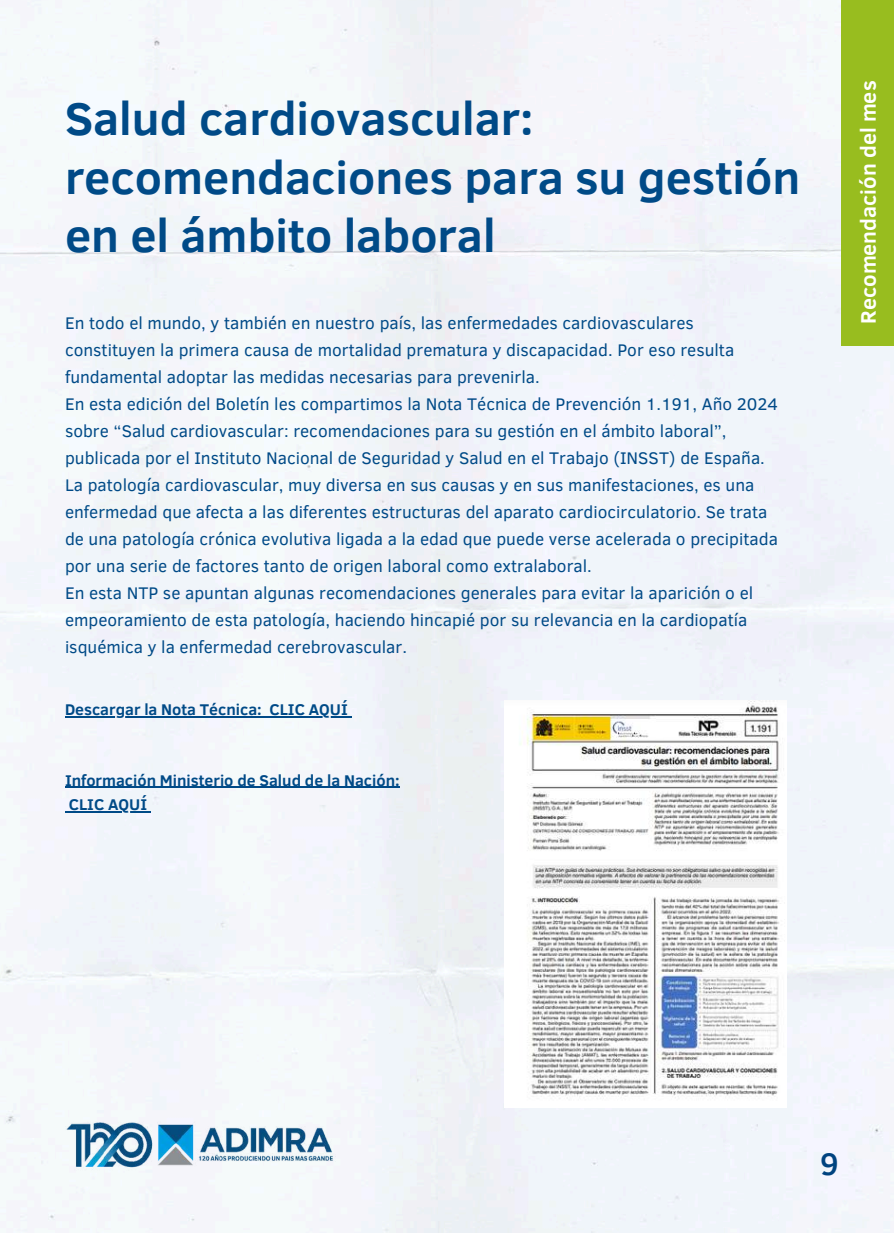
<style>
.page{position:relative;width:894px;height:1233px;background:#fff}
.page>*{position:absolute;margin:0;border:0;box-sizing:border-box;transform-origin:0 0}
.t1{font:700 46.95px/58.5px "Clear Sans";color:#004a87}
.t2{font:500 31.95px "Clear Sans";color:#004380}
.t3{font:700 21.6px "Clear Sans";color:#fff}
.t4{font:17.25px/27px "Clear Sans";color:#004a87}
.t5{font:700 15.9px/24.8px "Clear Sans";color:#004a87}
</style>
<div class="page">
<div style="left:0;top:0;width:893px;height:1233px;background:#f0f5fa"></div>
<div style="left:841px;top:0;width:52px;height:346px;background:#98bd1f"></div>
<img style="left:65px;top:1117px;width:270px;height:54px">
<img style="left:504px;top:701px;width:281px;height:407px">
<svg style="left:65px;top:716px;width:10px;height:2px"></svg>
<hr style="left:75px;top:716px;width:187px;height:2px;background:#004a87">
<svg style="left:262px;top:716px;width:7px;height:2px"></svg>
<hr style="left:269px;top:716px;width:79px;height:2px;background:#004a87">
<hr style="left:65px;top:787px;width:334px;height:1px;background:#004a87">
<hr style="left:69px;top:811px;width:78px;height:2px;background:#004a87">
<h1 class="t1" style="left:65px;top:87px;width:736px">Salud cardiovascular: recomendaciones para su gestión en el ámbito laboral</h1>
<p class="t4" style="left:65px;top:309px;width:714px">En todo el mundo, y también en nuestro país, las enfermedades cardiovasculares constituyen la primera causa de mortalidad prematura y discapacidad. Por eso resulta fundamental adoptar las medidas necesarias para prevenirla.<br>En esta edición del Boletín les compartimos la Nota Técnica de Prevención 1.191, Año 2024 sobre “Salud cardiovascular: recomendaciones para su gestión en el ámbito laboral”, publicada por el Instituto Nacional de Seguridad y Salud en el Trabajo (INSST) de España.<br>La patología cardiovascular, muy diversa en sus causas y en sus manifestaciones, es una enfermedad que afecta a las diferentes estructuras del aparato cardiocirculatorio. Se trata de una patología crónica evolutiva ligada a la edad que puede verse acelerada o precipitada por una serie de factores tanto de origen laboral como extralaboral.<br>En esta NTP se apuntan algunas recomendaciones generales para evitar la aparición o el empeoramiento de esta patología, haciendo hincapié por su relevancia en la cardiopatía isquémica y la enfermedad cerebrovascular.</p>
<p class="t5" style="left:65px;top:697px;width:284px">Descargar la Nota Técnica: CLIC AQUÍ</p>
<p class="t5" style="left:65px;top:767px;width:336px">Información Ministerio de Salud de la Nación:<br>CLIC AQUÍ</p>
<p class="t3" style="left:852px;top:324px;width:245px;rotate:-90deg">Recomendación del mes</p>
<h2 class="t2" style="left:819px;top:1141px;width:20px">9</h2>
</div>
